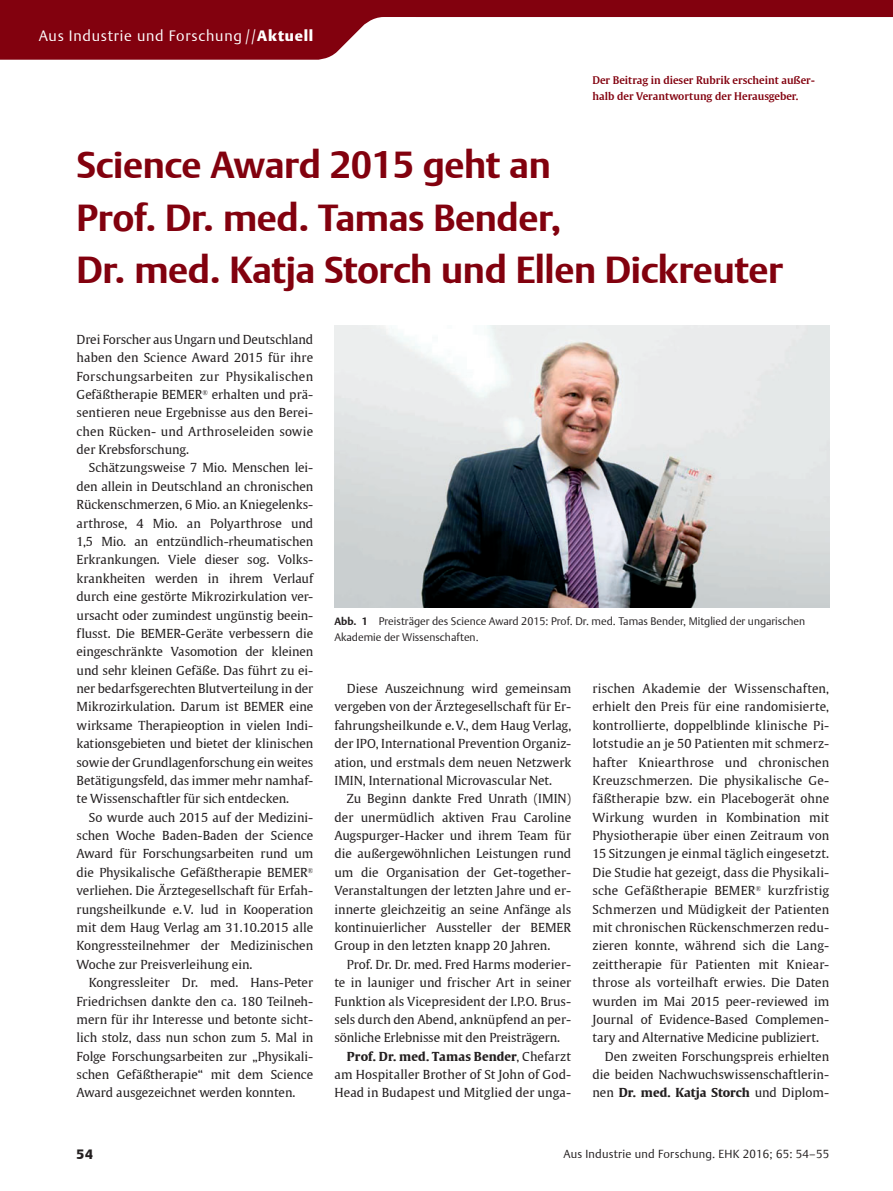
<style>
.page{position:relative;width:893px;height:1191px;background:#fff}
.page>*{position:absolute;margin:0;border:0;box-sizing:border-box;transform-origin:0 0}
.Überschrift_1{font:700 37.5px/52.5px "Thieme Argo 2011";letter-spacing:-.01em;color:#82010e}
._03_g2_Mustervorlage{font:300 15px "Thieme Argo 2011";letter-spacing:.05em;color:#fff}
._03_g1_Mustervorlage{font:900 13.5px "Thieme Argo 2011";color:#231f20}
.Grundschrift_Einzug{font:12.3px/18.3px "Thieme Gulliver 2011";color:#231f20;text-align:justify}
.Grundschrift{font:12.3px/18.3px "Thieme Gulliver 2011";color:#231f20;text-align:justify}
._03_g3_Mustervorlage{font:300 11.7px "Thieme Argo 2011";letter-spacing:.02em;color:#231f20}
.Bildlegende_mit_Ziff{font:300 10.8px/15.8px "Thieme Argo 2011";color:#231f20}
.Dieser_Beitrag{font:600 10.5px/15.8px "Thieme Gulliver 2011";color:#82010e}
.s1{font-weight:900}
.s2{font-weight:700;font-size:10.5px}
.s3{font-weight:700}
</style>
<div class="page">
<svg style="left:0;top:0;width:893px;height:60px;fill:#82010e"></svg>
<img style="left:334px;top:325px;width:495px;height:282px">
<p class="_03_g2_Mustervorlage" style="left:39px;top:26px;width:276px">Aus Industrie und Forschung //<span class="s1">Aktuell</span></p>
<p class="Dieser_Beitrag" style="left:592px;top:72px;width:224px">Der Beitrag in dieser Rubrik erscheint außer&shy;halb der Verantwortung der Herausgeber.</p>
<p class="Überschrift_1" style="left:77px;top:138px;width:708px">Science Award 2015 geht an<br>Prof. Dr. med. Tamas Bender,<br>Dr. med. Katja Storch und Ellen Dickreuter</p>
<p class="Grundschrift" style="left:77px;top:329px;width:238px">Drei Forscher aus Ungarn und Deutschland haben den Science Award 2015 für ihre Forschungsarbeiten zur Physikalischen Gefäßtherapie BEMER<sup>®</sup> erhalten und prä&shy;sentieren neue Ergebnisse aus den Berei&shy;chen Rücken- und Arthroseleiden sowie der Krebsforschung.</p>
<p class="Grundschrift_Einzug" style="left:77px;top:458px;width:238px;text-indent:12px">Schätzungsweise 7 Mio. Menschen lei&shy;den allein in Deutschland an chronischen Rückenschmerzen, 6 Mio. an Kniegelenks&shy;arthrose, 4 Mio. an Polyarthrose und 1,5 Mio. an entzündlich-rheumatischen Erkrankungen. Viele dieser sog. Volks&shy;krankheiten werden in ihrem Verlauf durch eine gestörte Mikrozirkulation ver&shy;ursacht oder zumindest ungünstig beein&shy;flusst. Die BEMER-Geräte verbessern die eingeschränkte Vasomotion der kleinen und sehr kleinen Gefäße. Das führt zu ei&shy;ner bedarfsgerechten Blutverteilung in der Mikrozirkulation. Darum ist BEMER eine wirksame Therapieoption in vielen Indi&shy;kationsgebieten und bietet der klinischen sowie der Grundlagenforschung ein weites Betätigungsfeld, das immer mehr namhaf&shy;te Wissenschaftler für sich entdecken.</p>
<p class="Grundschrift_Einzug" style="left:77px;top:807px;width:238px;text-indent:12px">So wurde auch 2015 auf der Medizini&shy;schen Woche Baden-Baden der Science Award für Forschungsarbeiten rund um die Physikalische Gefäßtherapie BEMER<sup>® </sup>verliehen. Die Ärztegesellschaft für Erfah&shy;rungsheilkunde e.V. lud in Kooperation mit dem Haug Verlag am 31.10.2015 alle Kongressteilnehmer der Medizinischen Woche zur Preisverleihung ein.</p>
<p class="Grundschrift_Einzug" style="left:77px;top:973px;width:238px;text-indent:12px">Kongressleiter Dr. med. Hans-Peter Friedrichsen dankte den ca. 180 Teilneh&shy;mern für ihr Interesse und betonte sicht&shy;lich stolz, dass nun schon zum 5. Mal in Folge Forschungsarbeiten zur „Physikali&shy;schen Gefäßtherapie“ mit dem Science Award ausgezeichnet werden konnten.</p>
<p class="Bildlegende_mit_Ziff" style="left:334px;top:613px;width:472px"><span class="s2">Abb. 1</span> Preisträger des Science Award 2015: Prof. Dr. med. Tamas Bender, Mitglied der ungarischen<br>Akademie der Wissenschaften.</p>
<p class="Grundschrift_Einzug" style="left:334px;top:679px;width:238px;text-indent:12px">Diese Auszeichnung wird gemeinsam vergeben von der Ärztegesellschaft für Er&shy;fahrungsheilkunde e.V., dem Haug Verlag, der IPO, International Prevention Organiz&shy;ation, und erstmals dem neuen Netzwerk IMIN, International Microvascular Net.</p>
<p class="Grundschrift_Einzug" style="left:334px;top:789px;width:238px;text-indent:12px">Zu Beginn dankte Fred Unrath (IMIN) der unermüdlich aktiven Frau Caroline Augspurger-Hacker und ihrem Team für die außergewöhnlichen Leistungen rund um die Organisation der Get-together-Veranstaltungen der letzten Jahre und er&shy;innerte gleichzeitig an seine Anfänge als kontinuierlicher Aussteller der BEMER Group in den letzten knapp 20 Jahren.</p>
<p class="Grundschrift_Einzug" style="left:334px;top:954px;width:238px;text-indent:12px">Prof. Dr. Dr. med. Fred Harms moderier&shy;te in launiger und frischer Art in seiner Funktion als Vicepresident der I.P.O. Brus&shy;sels durch den Abend, anknüpfend an per&shy;sönliche Erlebnisse mit den Preisträgern.</p>
<p class="Grundschrift_Einzug" style="left:334px;top:1046px;width:238px;text-indent:12px"><span class="s3">Prof. Dr. med. Tamas Bender</span>, Chefarzt am Hospitaller Brother of St John of God-Head in Budapest und Mitglied der unga-</p>
<p class="Grundschrift_Einzug" style="left:592px;top:679px;width:238px">rischen Akademie der Wissenschaften, erhielt den Preis für eine randomisierte, kontrollierte, doppelblinde klinische Pi&shy;lotstudie an je 50 Patienten mit schmerz&shy;hafter Kniearthrose und chronischen Kreuzschmerzen. Die physikalische Ge&shy;fäßtherapie bzw. ein Placebogerät ohne Wirkung wurden in Kombination mit Physiotherapie über einen Zeitraum von 15 Sitzungen je einmal täglich eingesetzt.<br>Die Studie hat gezeigt, dass die Physikali&shy;sche Gefäßtherapie BEMER<sup>®</sup> kurzfristig Schmerzen und Müdigkeit der Patienten mit chronischen Rückenschmerzen redu&shy;zieren konnte, während sich die Lang&shy;zeittherapie für Patienten mit Kniear&shy;throse als vorteilhaft erwies. Die Daten wurden im Mai 2015 peer-reviewed im Journal of Evidence-Based Complemen&shy;tary and Alternative Medicine publiziert.</p>
<p class="Grundschrift_Einzug" style="left:592px;top:1046px;width:238px;text-indent:12px">Den zweiten Forschungspreis erhielten die beiden Nachwuchswissenschaftlerin&shy;nen <span class="s3">Dr. med. Katja Storch</span> und Diplom-</p>
<p class="_03_g1_Mustervorlage" style="left:77px;top:1145px;width:18px">54</p>
<p class="_03_g3_Mustervorlage" style="left:563px;top:1146px;width:267px">Aus Industrie und Forschung. EHK 2016; 65: 54–55</p>
</div>
